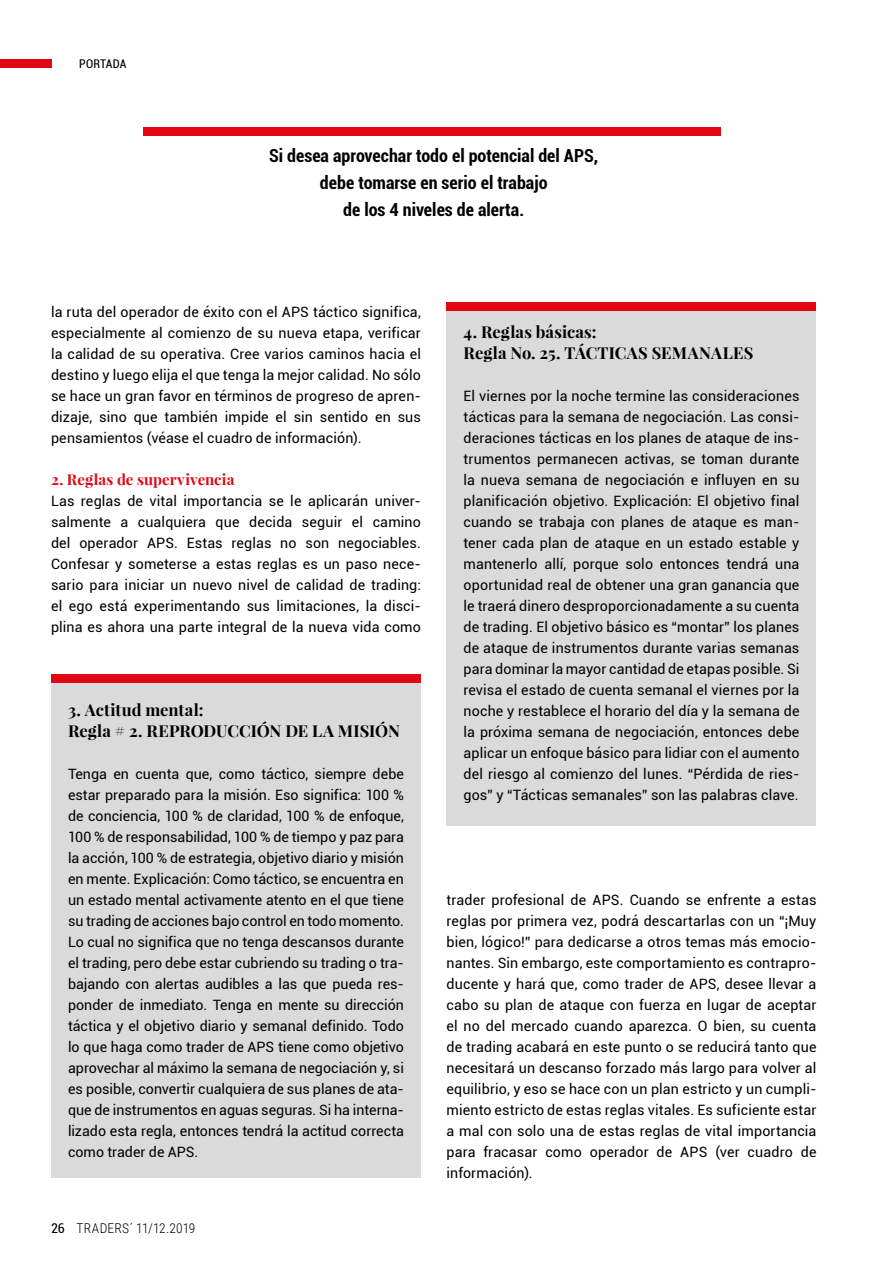
<style>
.page{position:relative;width:893px;height:1263px;background:#fff}
.page>*{position:absolute;margin:0;border:0;box-sizing:border-box;transform-origin:0 0}
.t1{font:700 condensed 18px/27px "Roboto";color:#000;text-align:center}
.t2{font:700 16.5px/21px "Playfair Display";letter-spacing:.005em;color:#000}
.t3{font:700 15px "Playfair Display";letter-spacing:.01em;color:#e30613}
.t4{font:14.25px/21px "Roboto";letter-spacing:.01em;color:#000;text-align:justify}
.t5{font:300 13.5px "Roboto Condensed";letter-spacing:.015em;color:#000}
.t6{font:condensed 12px "Roboto";letter-spacing:.015em;color:#000}
.s1{font-family:"Roboto";font-weight:400;font-stretch:condensed}
</style>
<div class="page">
<div style="left:0;top:60px;width:51px;height:8px;background:#e30613"></div>
<div style="left:51px;top:674px;width:370px;height:504px;background:#dadada"></div>
<div style="left:51px;top:674px;width:370px;height:8px;background:#e30613"></div>
<div style="left:446px;top:303px;width:370px;height:523px;background:#dadada"></div>
<div style="left:446px;top:303px;width:370px;height:8px;background:#e30613"></div>
<div style="left:143px;top:128px;width:577px;height:8px;background:#e30613"></div>
<p class="t6" style="left:79px;top:55px;width:49px">PORTADA</p>
<p class="t1" style="left:269px;top:141px;width:330px">Si desea aprovechar todo el potencial del APS, debe tomarse en serio el trabajo<br>de los 4 niveles de alerta.</p>
<p class="t4" style="left:51px;top:300px;width:371px">la ruta del operador de éxito con el APS táctico significa, especialmente al comienzo de su nueva etapa, verificar la calidad de su operativa. Cree varios caminos hacia el destino y luego elija el que tenga la mejor calidad. No sólo se hace un gran favor en términos de progreso de apren&shy;dizaje, sino que también impide el sin sentido en sus pensamientos (véase el cuadro de información).</p>
<p class="t3" style="left:51px;top:469px;width:185px">2. Reglas de supervivencia</p>
<p class="t4" style="left:51px;top:489px;width:371px">Las reglas de vital importancia se le aplicarán univer&shy;salmente a cualquiera que decida seguir el camino del operador APS. Estas reglas no son negociables.<br>Confesar y someterse a estas reglas es un paso nece&shy;sario para iniciar un nuevo nivel de calidad de trading: el ego está experimentando sus limitaciones, la disci&shy;plina es ahora una parte integral de la nueva vida como</p>
<p class="t2" style="left:68px;top:699px;width:333px">3. Actitud mental:<br>Regla # 2. REPRODUCCIÓN DE LA MISIÓN</p>
<p class="t4" style="left:68px;top:762px;width:337px">Tenga en cuenta que, como táctico, siempre debe estar preparado para la misión. Eso significa: 100 % de conciencia, 100 % de claridad, 100 % de enfoque, 100 % de responsabilidad, 100 % de tiempo y paz para la acción, 100 % de estrategia, objetivo diario y misión en mente. Explicación: Como táctico, se encuentra en un estado mental activamente atento en el que tiene su trading de acciones bajo control en todo momento.<br>Lo cual no significa que no tenga descansos durante el trading, pero debe estar cubriendo su trading o tra&shy;bajando con alertas audibles a las que pueda res&shy;ponder de inmediato. Tenga en mente su dirección táctica y el objetivo diario y semanal definido. Todo lo que haga como trader de APS tiene como objetivo aprovechar al máximo la semana de negociación y, si es posible, convertir cualquiera de sus planes de ata&shy;que de instrumentos en aguas seguras. Si ha interna&shy;lizado esta regla, entonces tendrá la actitud correcta como trader de APS.</p>
<p class="t5" style="left:51px;top:1219px;width:146px"><span class="s1">26</span> TRADERS´ 11/12.2019</p>
<p class="t2" style="left:463px;top:321px;width:291px">4. Reglas básicas:<br>Regla No. 25. TÁCTICAS SEMANALES</p>
<p class="t4" style="left:463px;top:384px;width:337px">El viernes por la noche termine las consideraciones tácticas para la semana de negociación. Las consi&shy;deraciones tácticas en los planes de ataque de ins&shy;trumentos permanecen activas, se toman durante la nueva semana de negociación e influyen en su planificación objetivo. Explicación: El objetivo final cuando se trabaja con planes de ataque es man&shy;tener cada plan de ataque en un estado estable y mantenerlo allí, porque solo entonces tendrá una oportunidad real de obtener una gran ganancia que le traerá dinero desproporcionadamente a su cuenta de trading. El objetivo básico es “montar” los planes de ataque de instrumentos durante varias semanas para dominar la mayor cantidad de etapas posible. Si revisa el estado de cuenta semanal el viernes por la noche y restablece el horario del día y la semana de la próxima semana de negociación, entonces debe aplicar un enfoque básico para lidiar con el aumento del riesgo al comienzo del lunes. “Pérdida de ries&shy;gos” y “Tácticas semanales” son las palabras clave.</p>
<p class="t4" style="left:446px;top:888px;width:371px">trader profesional de APS. Cuando se enfrente a estas reglas por primera vez, podrá descartarlas con un “¡Muy bien, lógico!” para dedicarse a otros temas más emocio&shy;nantes. Sin embargo, este comportamiento es contrapro&shy;ducente y hará que, como trader de APS, desee llevar a cabo su plan de ataque con fuerza en lugar de aceptar el no del mercado cuando aparezca. O bien, su cuenta de trading acabará en este punto o se reducirá tanto que necesitará un descanso forzado más largo para volver al equilibrio, y eso se hace con un plan estricto y un cumpli&shy;miento estricto de estas reglas vitales. Es suficiente estar a mal con solo una de estas reglas de vital importancia para fracasar como operador de APS (ver cuadro de información).</p>
</div>
